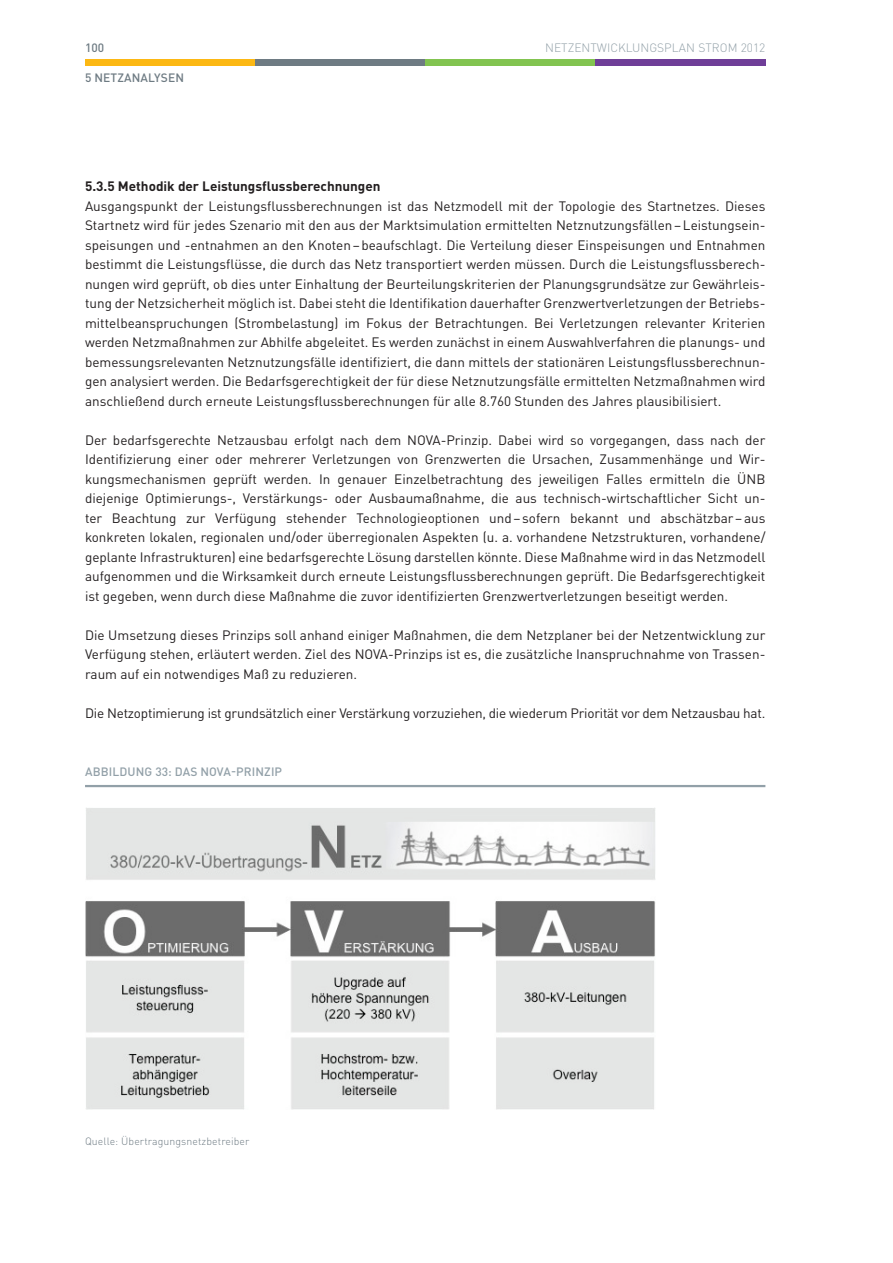
<style>
.page{position:relative;width:893px;height:1263px;background:#fff}
.page>*{position:absolute;margin:0;border:0;box-sizing:border-box;transform-origin:0 0}
.Fliesstest_9_auf_13{font:13.5px/19.5px "DINOT";letter-spacing:-.005em;color:#231f20;text-align:justify}
.Headline_04{font:700 13.5px "DINOT";color:#231f20}
.t1{font:300 12px "DINOT";color:#92a0a8}
.Titel_Bild_Grafik{font:500 12px "DINOT";letter-spacing:.01em;color:#92a0a8}
.t2{font:500 12px "DINOT";letter-spacing:.01em;color:#6e7b83}
.Quelle_GRAFIKEN_TABE{font:300 10.5px "DINOT";letter-spacing:.01em;color:#6e7b83}
</style>
<div class="page">
<div style="left:85px;top:59px;width:170px;height:6px;background:#fcb814"></div>
<div style="left:255px;top:59px;width:170px;height:6px;background:#6e7b83"></div>
<div style="left:425px;top:59px;width:170px;height:6px;background:#82c450"></div>
<div style="left:595px;top:59px;width:170px;height:6px;background:#6f3e98"></div>
<hr style="left:85px;top:785px;width:680px;height:2px;background:#92a0a8">
<img style="left:85px;top:808px;width:571px;height:301px">
<p class="t2" style="left:85px;top:40px;width:21px">100</p>
<p class="t1" style="left:545px;top:40px;width:222px">NETZENTWICKLUNGSPLAN STROM 2012</p>
<p class="t2" style="left:85px;top:70px;width:101px">5 NETZANALYSEN</p>
<p class="Headline_04" style="left:85px;top:178px;width:297px">5.3.5 Methodik der Leistungsflussberechnungen</p>
<p class="Fliesstest_9_auf_13" style="left:85px;top:196px;width:682px">Ausgangspunkt der Leistungsflussberechnungen ist das Netzmodell mit der Topologie des Startnetzes. Dieses Startnetz wird für jedes Szenario mit den aus der Marktsimulation ermittelten Netznutzungsfällen–Leistungsein&shy;speisungen und -entnahmen an den Knoten–beaufschlagt. Die Verteilung dieser Einspeisungen und Entnahmen bestimmt die Leistungsflüsse, die durch das Netz transportiert werden müssen. Durch die Leistungsflussberech&shy;nungen wird geprüft, ob dies unter Einhaltung der Beurteilungskriterien der Planungsgrundsätze zur Gewährleis&shy;tung der Netzsicherheit möglich ist. Dabei steht die Identifikation dauerhafter Grenzwertverletzungen der Betriebs&shy;mittelbeanspruchungen (Strombelastung) im Fokus der Betrachtungen. Bei Verletzungen relevanter Kriterien werden Netzmaßnahmen zur Abhilfe abgeleitet. Es werden zunächst in einem Auswahlverfahren die planungs- und bemessungsrelevanten Netznutzungsfälle identifiziert, die dann mittels der stationären Leistungsflussberechnun&shy;gen analysiert werden. Die Bedarfsgerechtigkeit der für diese Netznutzungsfälle ermittelten Netzmaßnahmen wird anschließend durch erneute Leistungsflussberechnungen für alle 8.760 Stunden des Jahres plausibilisiert.</p>
<p class="Fliesstest_9_auf_13" style="left:85px;top:430px;width:682px">Der bedarfsgerechte Netzausbau erfolgt nach dem NOVA-Prinzip. Dabei wird so vorgegangen, dass nach der Identifizierung einer oder mehrerer Verletzungen von Grenzwerten die Ursachen, Zusammenhänge und Wir&shy;kungsmechanismen geprüft werden. In genauer Einzelbetrachtung des jeweiligen Falles ermitteln die ÜNB diejenige Optimierungs-, Verstärkungs- oder Ausbaumaßnahme, die aus technisch-wirtschaftlicher Sicht un&shy;ter Beachtung zur Verfügung stehender Technologieoptionen und–sofern bekannt und abschätzbar–aus konkreten lokalen, regionalen und/oder überregionalen Aspekten (u. a. vorhandene Netzstrukturen, vorhandene/ geplante Infrastrukturen) eine bedarfsgerechte Lösung darstellen könnte. Diese Maßnahme wird in das Netzmodell aufgenommen und die Wirksamkeit durch erneute Leistungsflussberechnungen geprüft. Die Bedarfsgerechtigkeit ist gegeben, wenn durch diese Maßnahme die zuvor identifizierten Grenzwertverletzungen beseitigt werden.</p>
<p class="Fliesstest_9_auf_13" style="left:85px;top:625px;width:682px">Die Umsetzung dieses Prinzips soll anhand einiger Maßnahmen, die dem Netzplaner bei der Netzentwicklung zur Verfügung stehen, erläutert werden. Ziel des NOVA-Prinzips ist es, die zusätzliche Inanspruchnahme von Trassen&shy;raum auf ein notwendiges Maß zu reduzieren.</p>
<p class="Fliesstest_9_auf_13" style="left:85px;top:703px;width:682px">Die Netzoptimierung ist grundsätzlich einer Verstärkung vorzuziehen, die wiederum Priorität vor dem Netzausbau hat.</p>
<p class="Titel_Bild_Grafik" style="left:85px;top:764px;width:199px">ABBILDUNG 33: DAS NOVA-PRINZIP</p>
<p class="Quelle_GRAFIKEN_TABE" style="left:85px;top:1135px;width:166px">Quelle: Übertragungsnetzbetreiber</p>
</div>
